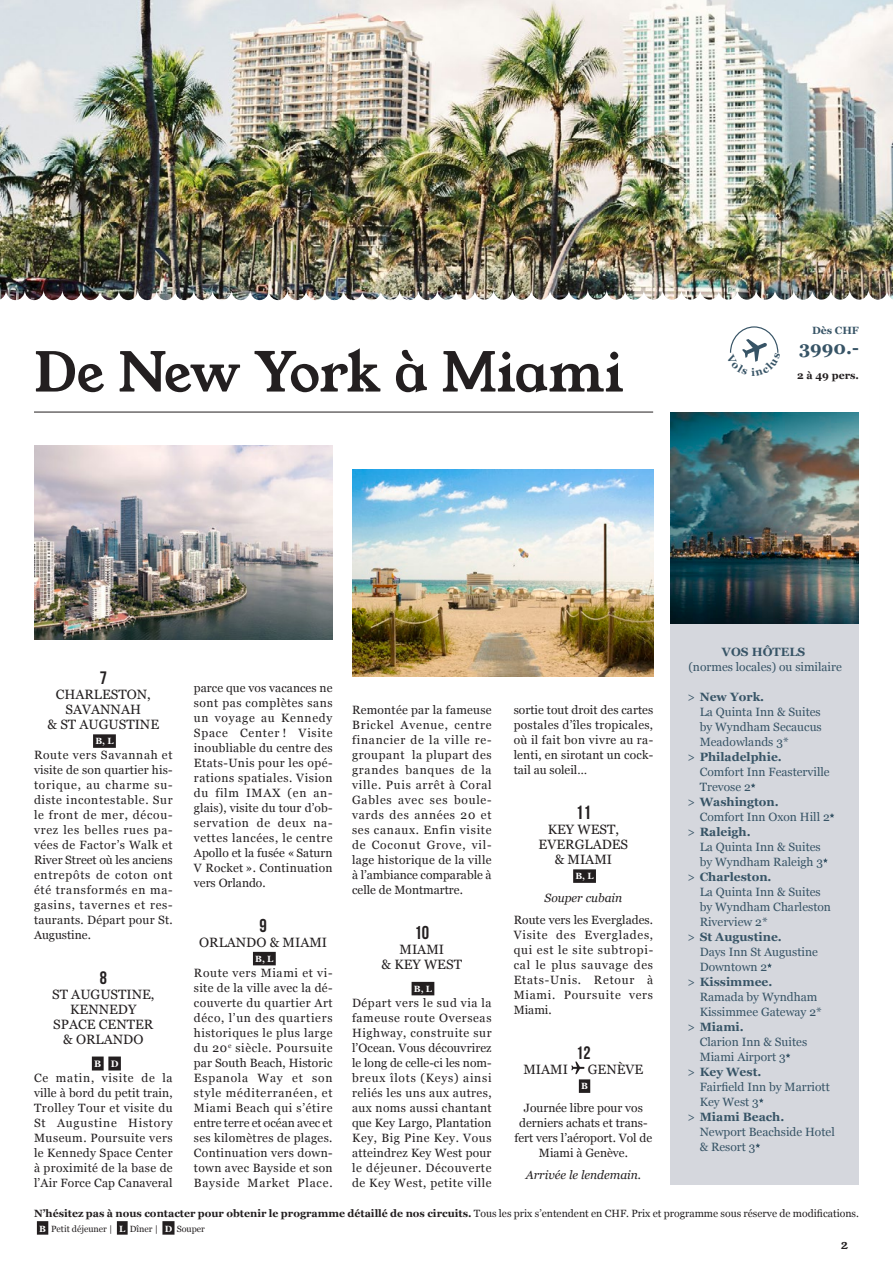
<style>
.page{position:relative;width:893px;height:1263px;background:#fff}
.page>*{position:absolute;margin:0;border:0;box-sizing:border-box;transform-origin:0 0}
.t1{font:54px "Young Serif";letter-spacing:-.015em;color:#231f20}
.t2{font:19.2px "Bebas Neue";color:#231f20}
.t3{font:18.6px "Bebas Neue";color:#231f20}
.t4{font:700 18px "Georgia";color:#375466}
.t5{font:18px "Bebas Neue";color:#231f20}
.t6{font:13.5px/15px "Georgia";color:#231f20;text-align:center}
.t7{font:13.05px "Young Serif";color:#231f20}
.t8{font:12px/15px "Georgia";letter-spacing:.02em;color:#231f20;text-align:justify}
.t9{font:12px "Georgia";color:#375466}
.t10{font:700 12px "Georgia";color:#375466}
.t11{font:12px/15px "Georgia";color:#231f20;text-align:center}
.t12{font:italic 12px "Georgia";color:#231f20}
.t13{font:700 10.5px "Georgia";color:#231f20}
.t14{font:700 10.5px "Georgia";color:#375466}
.t15{font:700 9.3px "Georgia";color:#fff}
.t16{font:9px "Georgia";color:#231f20}
.t17{font:700 9px "Georgia";color:#fff}
.s1{font-weight:400}
.s2{font-weight:700;color:#fff}
</style>
<div class="page">
<hr style="left:34px;top:412px;width:619px;height:1px;background:#231f20">
<div style="left:37px;top:1221px;width:11px;height:14px;background:#231f20"></div>
<div style="left:117px;top:1221px;width:11px;height:14px;background:#231f20"></div>
<div style="left:162px;top:1221px;width:13px;height:14px;background:#231f20"></div>
<img style="left:465px;top:0;width:428px;height:300px">
<img style="left:0;top:0;width:465px;height:300px">
<img style="left:34px;top:446px;width:298px;height:193px">
<img style="left:670px;top:412px;width:189px;height:212px">
<div style="left:93px;top:734px;width:23px;height:14px;background:#231f20"></div>
<div style="left:92px;top:1056px;width:12px;height:14px;background:#231f20"></div>
<div style="left:108px;top:1056px;width:13px;height:14px;background:#231f20"></div>
<div style="left:253px;top:952px;width:23px;height:13px;background:#231f20"></div>
<div style="left:412px;top:982px;width:22px;height:13px;background:#231f20"></div>
<div style="left:573px;top:869px;width:23px;height:14px;background:#231f20"></div>
<div style="left:579px;top:1079px;width:11px;height:14px;background:#231f20"></div>
<svg style="left:571px;top:1061px;width:13px;height:13px"></svg>
<img style="left:352px;top:470px;width:301px;height:206px">
<div style="left:670px;top:624px;width:188px;height:560px;background:#d5d7dd"></div>
<svg style="left:751px;top:783px;width:4px;height:5px"></svg>
<svg style="left:830px;top:813px;width:4px;height:5px"></svg>
<svg style="left:823px;top:858px;width:5px;height:5px"></svg>
<svg style="left:767px;top:963px;width:5px;height:5px"></svg>
<svg style="left:786px;top:1053px;width:4px;height:5px"></svg>
<svg style="left:759px;top:1098px;width:4px;height:5px"></svg>
<svg style="left:755px;top:1143px;width:5px;height:5px"></svg>
<svg style="left:730px;top:326px;width:49px;height:36px"></svg>
<h1 class="t1" style="left:34px;top:335px;width:591px">De New York à Miami</h1>
<p class="t14" style="left:812px;top:323px;width:48px">Dès CHF</p>
<h3 class="t4" style="left:799px;top:334px;width:61px">3990.-</h3>
<p class="t13" style="left:797px;top:367px;width:63px">2 à 49 pers.</p>
<h3 class="t5" style="left:100px;top:668px;width:9px">7</h3>
<p class="t6" style="left:47px;top:686px;width:113px">CHARLESTON,<br>SAVANNAH<br>&amp; ST AUGUSTINE</p>
<p class="t17" style="left:95px;top:734px;width:20px">B, L</p>
<p class="t8" style="left:34px;top:747px;width:140px">Route vers Savannah et visite de son quartier his&shy;torique, au charme su&shy;diste incontestable. Sur le front de mer, décou&shy;vrez les belles rues pa&shy;vées de Factor’s Walk et River Street où les anciens entrepôts de coton ont été transformés en ma&shy;gasins, tavernes et res&shy;taurants. Départ pour St.<br>Augustine.</p>
<h3 class="t5" style="left:100px;top:968px;width:9px">8</h3>
<p class="t6" style="left:52px;top:986px;width:104px">ST AUGUSTINE,<br>KENNEDY<br>SPACE CENTER &amp; ORLANDO</p>
<p class="t15" style="left:94px;top:1056px;width:26px">B D</p>
<p class="t8" style="left:34px;top:1069px;width:140px">Ce matin, visite de la ville à bord du petit train, Trolley Tour et visite du St Augustine History Museum. Poursuite vers le Kennedy Space Center à proximité de la base de l’Air Force Cap Canaveral</p>
<p class="t8" style="left:194px;top:679px;width:140px">parce que vos vacances ne sont pas complètes sans un voyage au Kennedy Space Center ! Visite inoubliable du centre des Etats-Unis pour les opé&shy;rations spatiales. Vision du film IMAX (en an&shy;glais), visite du tour d’ob&shy;servation de deux na&shy;vettes lancées, le centre Apollo et la fusée «Saturn V Rocket ». Continuation vers Orlando.</p>
<h3 class="t3" style="left:260px;top:915px;width:9px">9</h3>
<p class="t6" style="left:199px;top:934px;width:129px">ORLANDO &amp; MIAMI</p>
<p class="t17" style="left:255px;top:952px;width:20px">B, L</p>
<p class="t8" style="left:194px;top:964px;width:140px">Route vers Miami et vi&shy;site de la ville avec la dé&shy;couverte du quartier Art déco, l’un des quartiers historiques le plus large du 20<sup>e</sup> siècle. Poursuite par South Beach, Historic Espanola Way et son style méditerranéen, et Miami Beach qui s’étire entre terre et océan avec et ses kilomètres de plages.<br>Continuation vers down&shy;town avec Bayside et son Bayside Market Place.</p>
<p class="t8" style="left:352px;top:702px;width:141px">Remontée par la fameuse Brickel Avenue, centre financier de la ville re&shy;groupant la plupart des grandes banques de la ville. Puis arrêt à Coral Gables avec ses boule&shy;vards des années 20 et ses canaux. Enfin visite de Coconut Grove, vil&shy;lage historique de la ville à l’ambiance comparable à celle de Montmartre.</p>
<h3 class="t3" style="left:414px;top:922px;width:16px">10</h3>
<p class="t6" style="left:382px;top:941px;width:82px">MIAMI<br>&amp; KEY WEST</p>
<p class="t17" style="left:414px;top:982px;width:20px">B, L</p>
<p class="t8" style="left:352px;top:994px;width:141px">Départ vers le sud via la fameuse route Overseas Highway, construite sur l’Ocean. Vous découvrirez le long de celle-ci les nom&shy;breux îlots (Keys) ainsi reliés les uns aux autres, aux noms aussi chantant que Key Largo, Plantation Key, Big Pine Key. Vous atteindrez Key West pour le déjeuner. Découverte de Key West, petite ville</p>
<p class="t8" style="left:514px;top:702px;width:141px">sortie tout droit des cartes postales d’îles tropicales, où il fait bon vivre au ra&shy;lenti, en sirotant un cock&shy;tail au soleil…</p>
<h2 class="t2" style="left:576px;top:802px;width:17px">11</h2>
<p class="t6" style="left:539px;top:821px;width:91px">KEY WEST,<br>EVERGLADES &amp; MIAMI</p>
<p class="t17" style="left:575px;top:869px;width:20px">B, L</p>
<p class="t12" style="left:545px;top:889px;width:79px">Souper cubain</p>
<p class="t8" style="left:514px;top:912px;width:141px">Route vers les Everglades.<br>Visite des Everglades, qui est le site subtropi&shy;cal le plus sauvage des Etats‑Unis. Retour à Miami. Poursuite vers Miami.</p>
<h3 class="t5" style="left:576px;top:1043px;width:16px">12</h3>
<p class="t6" style="left:523px;top:1061px;width:46px">MIAMI</p>
<p class="t6" style="left:588px;top:1061px;width:57px">GENÈVE</p>
<p class="t17" style="left:581px;top:1079px;width:8px">B</p>
<p class="t11" style="left:514px;top:1099px;width:139px">Journée libre pour vos derniers achats et trans&shy;fert vers l’aéroport. Vol de<br>Miami à Genève.</p>
<p class="t12" style="left:526px;top:1166px;width:117px">Arrivée le lendemain.</p>
<p class="t10" style="left:722px;top:643px;width:85px">VOS HÔTELS</p>
<p class="t9" style="left:688px;top:658px;width:155px">(normes locales) ou similaire</p>
<p class="t10" style="left:687px;top:688px;width:78px"><span class="s1">&gt;</span> New York.</p>
<p class="t9" style="left:700px;top:703px;width:123px">La Quinta Inn &amp; Suites</p>
<p class="t9" style="left:700px;top:718px;width:124px">by Wyndham Secaucus</p>
<p class="t9" style="left:700px;top:733px;width:90px">Meadowlands 3*</p>
<p class="t10" style="left:687px;top:748px;width:96px"><span class="s1">&gt;</span> Philadelphie.</p>
<p class="t9" style="left:700px;top:763px;width:132px">Comfort Inn Feasterville</p>
<p class="t9" style="left:700px;top:778px;width:53px">Trevose 2</p>
<p class="t10" style="left:687px;top:793px;width:93px"><span class="s1">&gt;</span> Washington.</p>
<p class="t9" style="left:700px;top:808px;width:132px">Comfort Inn Oxon Hill 2</p>
<p class="t10" style="left:687px;top:823px;width:65px"><span class="s1">&gt;</span> Raleigh.</p>
<p class="t9" style="left:700px;top:838px;width:123px">La Quinta Inn &amp; Suites</p>
<p class="t9" style="left:700px;top:853px;width:125px">by Wyndham Raleigh 3</p>
<p class="t10" style="left:687px;top:868px;width:86px"><span class="s1">&gt;</span> Charleston.</p>
<p class="t9" style="left:700px;top:883px;width:123px">La Quinta Inn &amp; Suites</p>
<p class="t9" style="left:700px;top:898px;width:133px">by Wyndham Charleston</p>
<p class="t9" style="left:700px;top:913px;width:70px">Riverview 2*</p>
<p class="t10" style="left:687px;top:928px;width:96px"><span class="s1">&gt;</span> St Augustine.</p>
<p class="t9" style="left:700px;top:943px;width:120px">Days Inn St Augustine</p>
<p class="t9" style="left:700px;top:958px;width:69px">Downtown 2</p>
<p class="t10" style="left:687px;top:973px;width:86px"><span class="s1">&gt;</span> Kissimmee.</p>
<p class="t9" style="left:700px;top:988px;width:119px">Ramada by Wyndham</p>
<p class="t9" style="left:700px;top:1003px;width:124px">Kissimmee Gateway 2*</p>
<p class="t10" style="left:687px;top:1018px;width:58px"><span class="s1">&gt;</span> Miami.</p>
<p class="t9" style="left:700px;top:1033px;width:109px">Clarion Inn &amp; Suites</p>
<p class="t9" style="left:700px;top:1048px;width:88px">Miami Airport 3</p>
<p class="t10" style="left:687px;top:1063px;width:75px"><span class="s1">&gt;</span> Key West.</p>
<p class="t9" style="left:700px;top:1078px;width:132px">Fairfield Inn by Marriott</p>
<p class="t9" style="left:700px;top:1093px;width:61px">Key West 3</p>
<p class="t10" style="left:687px;top:1108px;width:98px"><span class="s1">&gt;</span> Miami Beach.</p>
<p class="t9" style="left:700px;top:1123px;width:137px">Newport Beachside Hotel</p>
<p class="t9" style="left:700px;top:1138px;width:57px">&amp; Resort 3</p>
<p class="t13" style="left:34px;top:1205px;width:826px">N’hésitez pas à nous contacter pour obtenir le programme détaillé de nos circuits. <span class="s1">Tous les prix s’entendent en CHF. Prix et programme sous réserve de modifications.</span></p>
<p class="t16" style="left:39px;top:1222px;width:167px"><span class="s2">B</span> Petit déjeuner | <span class="s2">L</span> Dîner | <span class="s2">D</span> Souper</p>
<p class="t7" style="left:841px;top:1235px;width:8px">2</p>
</div>
